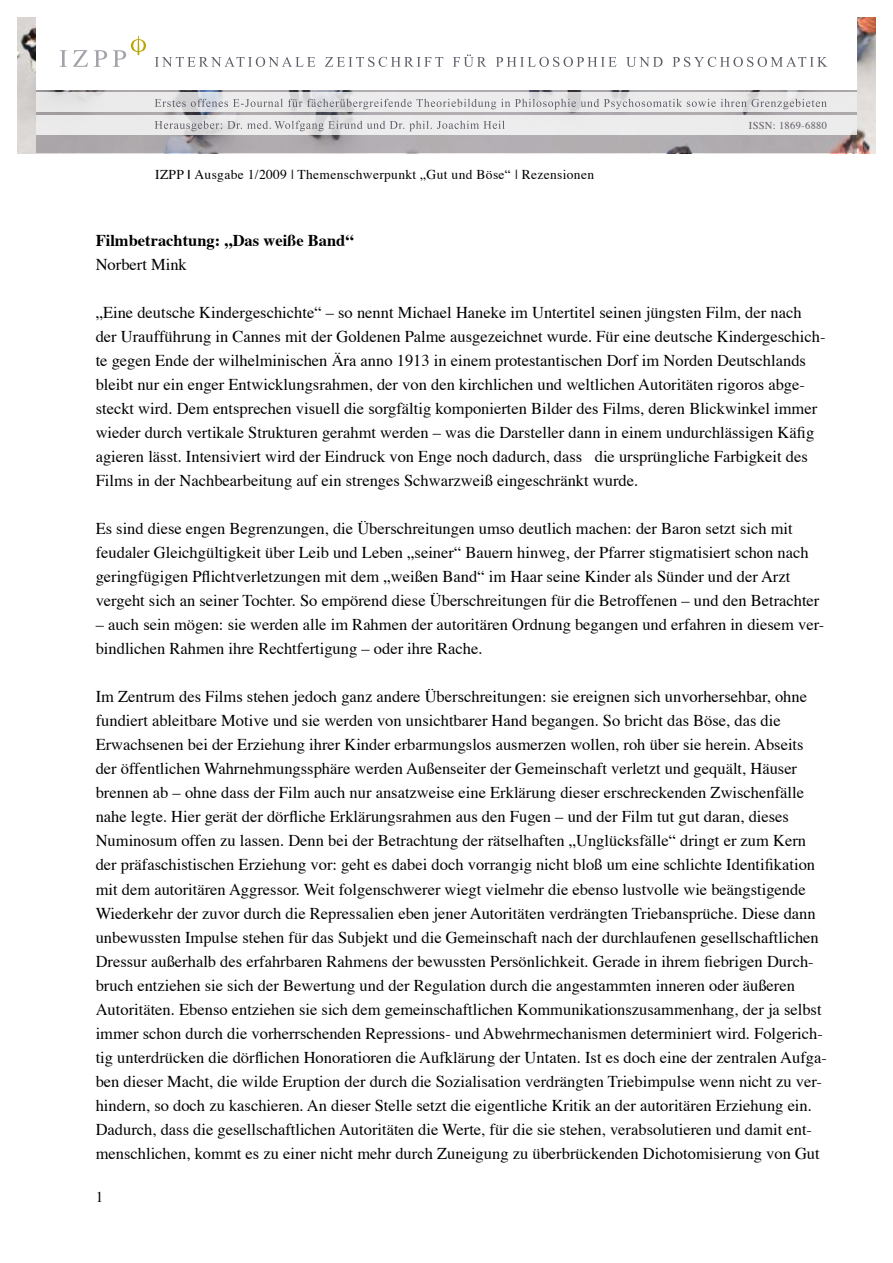
<style>
.page{position:relative;width:893px;height:1263px;background:#fff}
.page>*{position:absolute;margin:0;border:0;box-sizing:border-box;transform-origin:0 0}
.t1{font:16.5px/24px "Times";color:#000}
.t2{font:700 16.5px "Times";color:#000}
.t3{font:15px "Times";color:#000}
.t4{font:13.5px "Times";letter-spacing:.025em;color:#000}
.t5{font:10.5px "Times";letter-spacing:.03em;color:#605b66}
.s1{font-weight:700}
</style>
<div class="page">
<img style="left:17px;top:17px;width:859px;height:136px">
<svg style="left:36px;top:90px;width:821px;height:63px;background:#aeaaad"></svg>
<div style="left:36px;top:115px;width:821px;height:19px;background:#edecec"></div>
<svg style="left:36px;top:93px;width:821px;height:19px;background:#e8e7e8"></svg>
<div style="left:36px;top:13px;width:821px;height:77px;background:#fff"></div>
<svg style="left:155px;top:55px;width:673px;height:12px"></svg>
<svg style="left:155px;top:99px;width:672px;height:10px;background:#cfced1"></svg>
<svg style="left:155px;top:121px;width:350px;height:10px"></svg>
<svg style="left:60px;top:50px;width:7px;height:17px"></svg>
<svg style="left:73px;top:50px;width:15px;height:17px"></svg>
<svg style="left:94px;top:50px;width:13px;height:17px"></svg>
<svg style="left:113px;top:36px;width:33px;height:31px"></svg>
<p class="t4" style="left:155px;top:161px;width:440px">IZPP <span class="s1">|</span> Ausgabe 1/2009 | Themenschwerpunkt „Gut und Böse“ | Rezensionen</p>
<p class="t5" style="left:749px;top:115px;width:80px">ISSN: 1869-6880</p>
<p class="t2" style="left:96px;top:225px;width:260px">Filmbetrachtung: „Das weiße Band“</p>
<p class="t1" style="left:96px;top:251px;width:93px">Norbert Mink</p>
<p class="t1" style="left:96px;top:299px;width:731px">„Eine deutsche Kindergeschichte“ – so nennt Michael Haneke im Untertitel seinen jüngsten Film, der nach der Uraufführung in Cannes mit der Goldenen Palme ausgezeichnet wurde. Für eine deutsche Kindergeschich&shy;te gegen Ende der wilhelminischen Ära anno 1913 in einem protestantischen Dorf im Norden Deutschlands bleibt nur ein enger Entwicklungsrahmen, der von den kirchlichen und weltlichen Autoritäten rigoros abge&shy;steckt wird. Dem entsprechen visuell die sorgfältig komponierten Bilder des Films, deren Blickwinkel immer wieder durch vertikale Strukturen gerahmt werden – was die Darsteller dann in einem undurchlässigen Käfig agieren lässt. Intensiviert wird der Eindruck von Enge noch dadurch, dass die ursprüngliche Farbigkeit des Films in der Nachbearbeitung auf ein strenges Schwarzweiß eingeschränkt wurde.</p>
<p class="t1" style="left:96px;top:515px;width:725px">Es sind diese engen Begrenzungen, die Überschreitungen umso deutlich machen: der Baron setzt sich mit feudaler Gleichgültigkeit über Leib und Leben „seiner“ Bauern hinweg, der Pfarrer stigmatisiert schon nach geringfügigen Pflichtverletzungen mit dem „weißen Band“ im Haar seine Kinder als Sünder und der Arzt vergeht sich an seiner Tochter. So empörend diese Überschreitungen für die Betroffenen – und den Betrachter</p>
<p class="t1" style="left:96px;top:611px;width:730px">– auch sein mögen: sie werden alle im Rahmen der autoritären Ordnung begangen und erfahren in diesem ver&shy;bindlichen Rahmen ihre Rechtfertigung – oder ihre Rache.</p>
<p class="t1" style="left:96px;top:683px;width:733px">Im Zentrum des Films stehen jedoch ganz andere Überschreitungen: sie ereignen sich unvorhersehbar, ohne fundiert ableitbare Motive und sie werden von unsichtbarer Hand begangen. So bricht das Böse, das die Erwachsenen bei der Erziehung ihrer Kinder erbarmungslos ausmerzen wollen, roh über sie herein. Abseits der öffentlichen Wahrnehmungssphäre werden Außenseiter der Gemeinschaft verletzt und gequält, Häuser brennen ab – ohne dass der Film auch nur ansatzweise eine Erklärung dieser erschreckenden Zwischenfälle nahe legte. Hier gerät der dörfliche Erklärungsrahmen aus den Fugen – und der Film tut gut daran, dieses Numinosum offen zu lassen. Denn bei der Betrachtung der rätselhaften „Unglücksfälle“ dringt er zum Kern der präfaschistischen Erziehung vor: geht es dabei doch vorrangig nicht bloß um eine schlichte Identifikation mit dem autoritären Aggressor. Weit folgenschwerer wiegt vielmehr die ebenso lustvolle wie beängstigende Wiederkehr der zuvor durch die Repressalien eben jener Autoritäten verdrängten Triebansprüche. Diese dann unbewussten Impulse stehen für das Subjekt und die Gemeinschaft nach der durchlaufenen gesellschaftlichen Dressur außerhalb des erfahrbaren Rahmens der bewussten Persönlichkeit. Gerade in ihrem fiebrigen Durch&shy;bruch entziehen sie sich der Bewertung und der Regulation durch die angestammten inneren oder äußeren Autoritäten. Ebenso entziehen sie sich dem gemeinschaftlichen Kommunikationszusammenhang, der ja selbst immer schon durch die vorherrschenden Repressions- und Abwehrmechanismen determiniert wird. Folgerich&shy;tig unterdrücken die dörflichen Honoratioren die Aufklärung der Untaten. Ist es doch eine der zentralen Aufga&shy;ben dieser Macht, die wilde Eruption der durch die Sozialisation verdrängten Triebimpulse wenn nicht zu ver&shy;hindern, so doch zu kaschieren. An dieser Stelle setzt die eigentliche Kritik an der autoritären Erziehung ein.<br>Dadurch, dass die gesellschaftlichen Autoritäten die Werte, für die sie stehen, verabsolutieren und damit ent&shy;menschlichen, kommt es zu einer nicht mehr durch Zuneigung zu überbrückenden Dichotomisierung von Gut</p>
<p class="t3" style="left:96px;top:1183px;width:9px">1</p>
</div>
